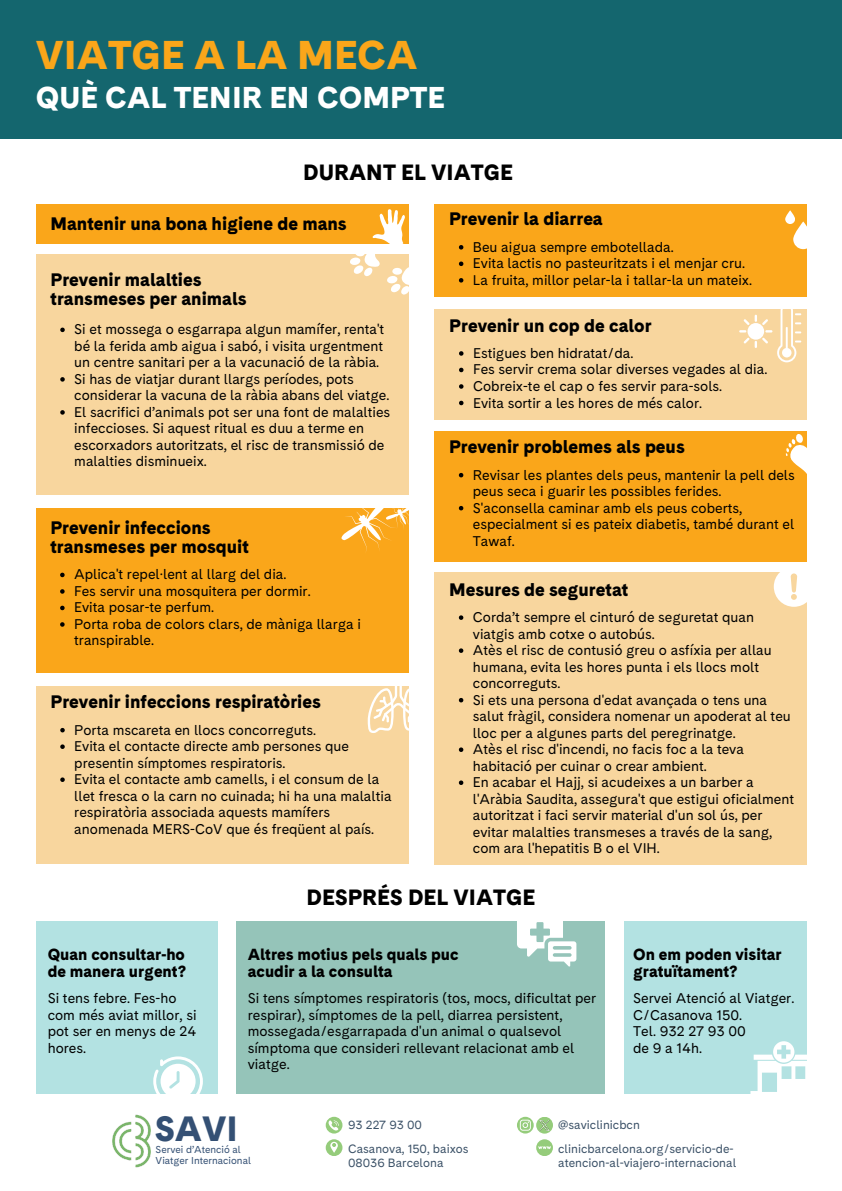
<style>
.page{position:relative;width:842px;height:1191px;background:#fff}
.page>*{position:absolute;margin:0;border:0;box-sizing:border-box;transform-origin:0 0}
.t1{font:900 40px "Cadiz CB";color:#faa61a}
.t2{font:900 35px "Cadiz CB";color:#345074}
.t3{font:900 30px "Cadiz CB";color:#fff}
.t4{font:900 22px "Cadiz CB";color:#000}
.t5{font:900 18px/19.5px "Cadiz CB";color:#000}
.t6{font:900 16px/17.2px "Cadiz CB";color:#000}
.t7{font:14px/16.5px "Cadiz CB";color:#000}
.t8{font:12px "Cadiz CB";color:#3c5268}
.t9{font:10px "Cadiz CB";color:#345074}
</style>
<div class="page">
<div style="left:0;top:0;width:842px;height:142px;background:#14666e"></div>
<svg style="left:326px;top:1116px;width:16px;height:17px"></svg>
<svg style="left:536px;top:1139px;width:17px;height:16px"></svg>
<svg style="left:326px;top:1139px;width:16px;height:16px"></svg>
<svg style="left:517px;top:1116px;width:16px;height:17px"></svg>
<img style="left:112px;top:1114px;width:39px;height:54px">
<svg style="left:536px;top:1116px;width:17px;height:17px"></svg>
<svg style="left:540px;top:1119px;width:10px;height:10px"></svg>
<div style="left:0;top:139px;width:842px;height:771px;background:#fff"></div>
<div style="left:36px;top:921px;width:182px;height:172px;background:#b3e2e2"></div>
<div style="left:435px;top:572px;width:372px;height:292px;background:#f8d69e"></div>
<div style="left:36px;top:204px;width:372px;height:39px;background:#faa61a"></div>
<div style="left:237px;top:921px;width:368px;height:172px;background:#95c4b9"></div>
<div style="left:624px;top:921px;width:183px;height:172px;background:#b3e2e2"></div>
<svg style="left:153px;top:1056px;width:50px;height:38px"></svg>
<svg style="left:750px;top:1041px;width:57px;height:53px"></svg>
<svg style="left:774px;top:572px;width:33px;height:34px"></svg>
<div style="left:36px;top:254px;width:372px;height:241px;background:#f8d69e"></div>
<svg style="left:347px;top:204px;width:62px;height:95px"></svg>
<div style="left:435px;top:309px;width:372px;height:110px;background:#f8d69e"></div>
<svg style="left:739px;top:309px;width:62px;height:53px"></svg>
<svg style="left:459px;top:351px;width:4px;height:4px"></svg>
<svg style="left:459px;top:367px;width:4px;height:5px"></svg>
<svg style="left:459px;top:384px;width:4px;height:4px"></svg>
<svg style="left:459px;top:400px;width:4px;height:5px"></svg>
<div style="left:36px;top:686px;width:372px;height:178px;background:#f8d69e"></div>
<svg style="left:368px;top:686px;width:41px;height:47px"></svg>
<div style="left:36px;top:508px;width:372px;height:165px;background:#faa61a"></div>
<div style="left:435px;top:431px;width:372px;height:130px;background:#faa61a"></div>
<svg style="left:785px;top:434px;width:22px;height:40px"></svg>
<svg style="left:459px;top:473px;width:4px;height:4px"></svg>
<svg style="left:459px;top:506px;width:4px;height:4px"></svg>
<svg style="left:341px;top:489px;width:68px;height:77px"></svg>
<div style="left:435px;top:204px;width:372px;height:93px;background:#faa61a"></div>
<svg style="left:793px;top:221px;width:20px;height:28px"></svg>
<svg style="left:459px;top:245px;width:4px;height:4px"></svg>
<svg style="left:459px;top:261px;width:4px;height:5px"></svg>
<svg style="left:459px;top:278px;width:4px;height:4px"></svg>
<svg style="left:785px;top:210px;width:10px;height:14px"></svg>
<svg style="left:517px;top:921px;width:59px;height:45px"></svg>
<svg style="left:60px;top:327px;width:5px;height:5px"></svg>
<svg style="left:60px;top:377px;width:5px;height:4px"></svg>
<svg style="left:60px;top:410px;width:5px;height:4px"></svg>
<svg style="left:60px;top:727px;width:5px;height:5px"></svg>
<svg style="left:60px;top:744px;width:5px;height:4px"></svg>
<svg style="left:60px;top:777px;width:5px;height:4px"></svg>
<svg style="left:60px;top:572px;width:5px;height:5px"></svg>
<svg style="left:60px;top:589px;width:5px;height:4px"></svg>
<svg style="left:60px;top:605px;width:5px;height:5px"></svg>
<svg style="left:60px;top:622px;width:5px;height:4px"></svg>
<svg style="left:459px;top:615px;width:4px;height:5px"></svg>
<svg style="left:459px;top:648px;width:4px;height:5px"></svg>
<svg style="left:459px;top:698px;width:4px;height:4px"></svg>
<svg style="left:459px;top:747px;width:4px;height:5px"></svg>
<svg style="left:459px;top:780px;width:4px;height:5px"></svg>
<p class="t1" style="left:36px;top:31px;width:383px">VIATGE A LA MECA</p>
<p class="t3" style="left:36px;top:79px;width:410px">QUÈ CAL TENIR EN COMPTE</p>
<p class="t4" style="left:303px;top:159px;width:211px">DURANT EL VIATGE</p>
<p class="t5" style="left:449px;top:209px;width:155px">Prevenir la diarrea</p>
<p class="t7" style="left:473px;top:238px;width:202px">Beu aigua sempre embotellada.</p>
<p class="t7" style="left:473px;top:255px;width:274px">Evita lactis no pasteuritzats i el menjar cru.</p>
<p class="t7" style="left:473px;top:271px;width:281px">La fruita, millor pelar-la i tallar-la un mateix.</p>
<p class="t5" style="left:51px;top:213px;width:298px">Mantenir una bona higiene de mans</p>
<p class="t5" style="left:51px;top:270px;width:198px">Prevenir malalties transmeses per animals</p>
<p class="t7" style="left:74px;top:321px;width:312px;text-align:justify">Si et mossega o esgarrapa algun mamífer, renta't bé la ferida amb aigua i sabó, i visita urgentment un centre sanitari per a la vacunació de la ràbia.</p>
<p class="t7" style="left:74px;top:370px;width:317px">Si has de viatjar durant llargs períodes, pots considerar la vacuna de la ràbia abans del viatge.</p>
<p class="t7" style="left:74px;top:403px;width:317px">El sacrifici d’animals pot ser una font de malalties infeccioses. Si aquest ritual es duu a terme en escorxadors autoritzats, el risc de transmissió de malalties disminueix.</p>
<p class="t5" style="left:449px;top:315px;width:204px">Prevenir un cop de calor</p>
<p class="t7" style="left:473px;top:344px;width:162px">Estigues ben hidratat/da.</p>
<p class="t7" style="left:473px;top:361px;width:296px">Fes servir crema solar diverses vegades al dia.</p>
<p class="t7" style="left:473px;top:377px;width:251px">Cobreix-te el cap o fes servir para-sols.</p>
<p class="t7" style="left:473px;top:394px;width:231px">Evita sortir a les hores de més calor.</p>
<p class="t5" style="left:449px;top:437px;width:237px">Prevenir problemes als peus</p>
<p class="t7" style="left:473px;top:466px;width:323px">Revisar les plantes dels peus, mantenir la pell dels peus seca i guarir les possibles ferides.</p>
<p class="t7" style="left:473px;top:499px;width:323px">S'aconsella caminar amb els peus coberts, especialment si es pateix diabetis, també durant el<br>Tawaf.</p>
<p class="t5" style="left:50px;top:517px;width:200px">Prevenir infeccions transmeses per mosquit</p>
<p class="t7" style="left:74px;top:566px;width:214px">Aplica't repel·lent al llarg del dia.</p>
<p class="t7" style="left:74px;top:582px;width:238px">Fes servir una mosquitera per dormir.</p>
<p class="t7" style="left:74px;top:599px;width:141px">Evita posar-te perfum.</p>
<p class="t7" style="left:74px;top:615px;width:288px">Porta roba de colors clars, de màniga llarga i transpirable.</p>
<p class="t5" style="left:449px;top:580px;width:181px">Mesures de seguretat</p>
<p class="t7" style="left:473px;top:609px;width:283px">Corda’t sempre el cinturó de seguretat quan viatgis amb cotxe o autobús.</p>
<p class="t7" style="left:473px;top:642px;width:300px">Atès el risc de contusió greu o asfíxia per allau humana, evita les hores punta i els llocs molt concorreguts.</p>
<p class="t7" style="left:473px;top:691px;width:319px">Si ets una persona d'edat avançada o tens una salut fràgil, considera nomenar un apoderat al teu lloc per a algunes parts del peregrinatge.</p>
<p class="t7" style="left:473px;top:741px;width:273px">Atès el risc d'incendi, no facis foc a la teva habitació per cuinar o crear ambient.</p>
<p class="t7" style="left:473px;top:774px;width:323px">En acabar el Hajj, si acudeixes a un barber a l'Aràbia Saudita, assegura't que estigui oficialment autoritzat i faci servir material d'un sol ús, per evitar malalties transmeses a través de la sang, com ara l'hepatitis B o el VIH.</p>
<p class="t4" style="left:306px;top:884px;width:230px">DESPRÉS DEL VIATGE</p>
<p class="t5" style="left:51px;top:692px;width:272px">Prevenir infeccions respiratòries</p>
<p class="t7" style="left:74px;top:721px;width:243px">Porta mscareta en llocs concorreguts.</p>
<p class="t7" style="left:74px;top:737px;width:276px">Evita el contacte directe amb persones que presentin símptomes respiratoris.</p>
<p class="t7" style="left:74px;top:770px;width:319px">Evita el contacte amb camells, i el consum de la llet fresca o la carn no cuinada; hi ha una malaltia respiratòria associada aquests mamífers anomenada MERS-CoV que és freqüent al país.</p>
<p class="t6" style="left:48px;top:945px;width:140px">Quan consultar-ho de manera urgent?</p>
<p class="t7" style="left:48px;top:989px;width:150px">Si tens febre. Fes-ho com més aviat millor, si pot ser en menys de 24 hores.</p>
<p class="t6" style="left:248px;top:945px;width:212px">Altres motius pels quals puc acudir a la consulta</p>
<p class="t7" style="left:248px;top:989px;width:350px">Si tens símptomes respiratoris (tos, mocs, dificultat per respirar), símptomes de la pell, diarrea persistent, mossegada/esgarrapada d'un animal o qualsevol símptoma que consideri rellevant relacionat amb el viatge.</p>
<p class="t6" style="left:633px;top:945px;width:150px">On em poden visitar gratuïtament?</p>
<p class="t7" style="left:633px;top:989px;width:163px">Servei Atenció al Viatger.<br>C/Casanova 150.</p>
<p class="t7" style="left:633px;top:1022px;width:114px">Tel. 932 27 93 00</p>
<p class="t7" style="left:633px;top:1039px;width:70px">de 9 a 14h.</p>
<p class="t2" style="left:154px;top:1107px;width:85px">SAVI</p>
<p class="t9" style="left:156px;top:1143px;width:87px">Servei d’Atenció al</p>
<p class="t9" style="left:156px;top:1153px;width:97px">Viatger Internacional</p>
<p class="t8" style="left:348px;top:1117px;width:76px">93 227 93 00</p>
<p class="t8" style="left:558px;top:1117px;width:83px">@saviclinicbcn</p>
<p class="t8" style="left:558px;top:1141px;width:177px">clinicbarcelona.org/servicio-de-</p>
<p class="t8" style="left:558px;top:1155px;width:180px">atencion-al-viajero-internacional</p>
<p class="t8" style="left:348px;top:1141px;width:122px">Casanova, 150, baixos</p>
<p class="t8" style="left:348px;top:1155px;width:97px">08036 Barcelona</p>
</div>
